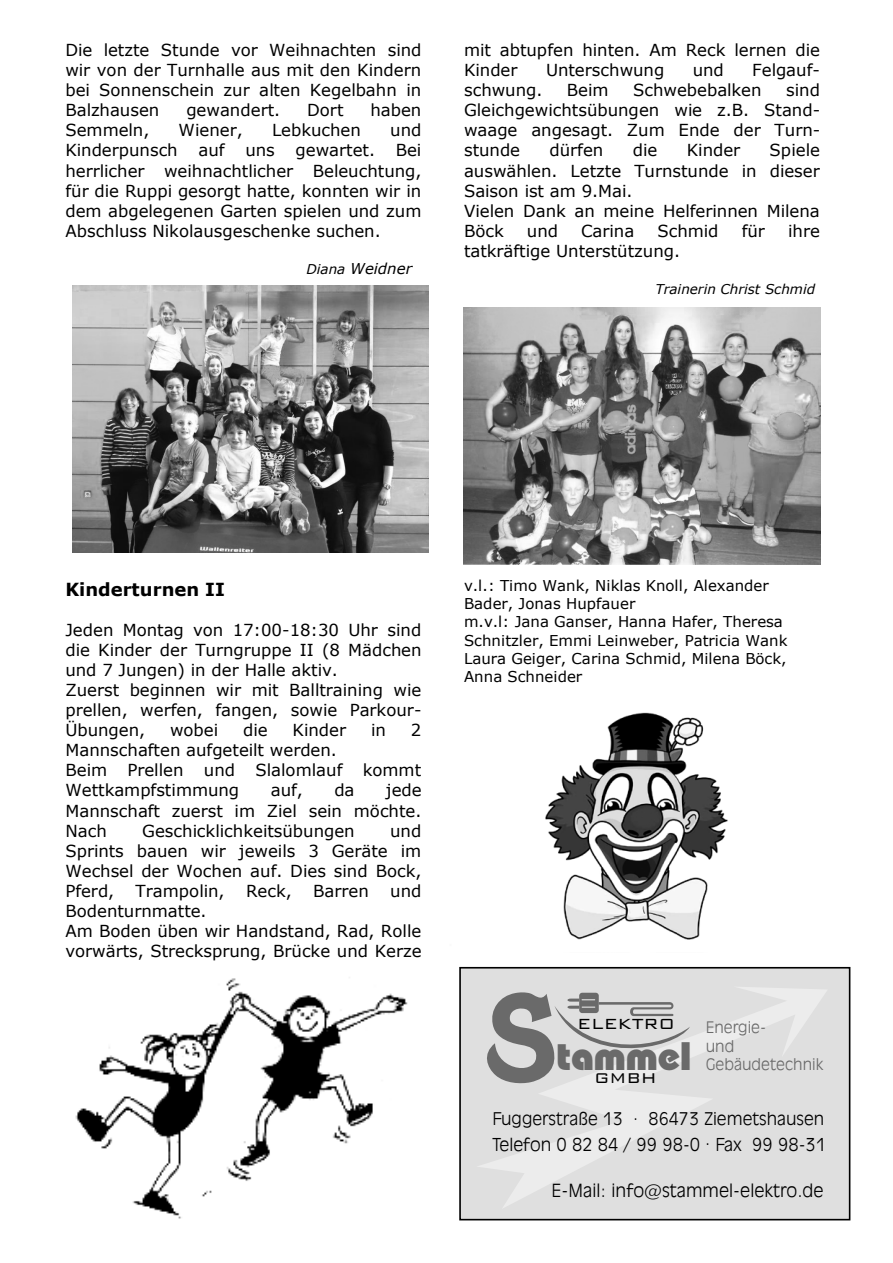
<style>
.page{position:relative;width:893px;height:1263px;background:#fff}
.page>*{position:absolute;margin:0;border:0;box-sizing:border-box;transform-origin:0 0}
.t1{font:39.75px "Bauhaus Hv BT";color:#6a6a6a}
.t2{font:19.5px "Bank Gothic Lt BT";color:#000}
.t3{font:18.9px "Bank Gothic Lt BT";color:#000}
.t4{font:700 18px "Verdana";color:#000}
.t5{font:17.85px "Incised 901 Lt BT";color:#000}
.t6{font:17.55px "Incised 901 Lt BT";color:#000}
.t7{font:17.25px "Incised 901 Lt BT";color:#000}
.t8{font:16.5px/20.1px "Verdana";color:#000;text-align:justify}
.t9{font:15.6px/18.8px "Incised 901 Lt BT";color:#6a6a6a}
.t10{font:15px/18.1px "Verdana";color:#000}
.t11{font:italic 15px "Verdana";letter-spacing:.005em;color:#000}
.t12{font:italic 13.5px "Verdana";color:#000}
.s1{font-size:13.5px}
</style>
<div class="page">
<img style="left:75px;top:966px;width:403px;height:255px">
<img style="left:72px;top:286px;width:356px;height:267px">
<img style="left:464px;top:307px;width:356px;height:258px">
<div style="left:460px;top:968px;width:390px;height:252px;background:#dfdfdf"></div>
<svg style="left:478px;top:987px;width:349px;height:221px"></svg>
<svg style="left:482px;top:992px;width:208px;height:92px"></svg>
<div style="left:459px;top:967px;width:391px;height:253px;border:2px solid #000"></div>
<img style="left:545px;top:712px;width:183px;height:228px">
<p class="t8" style="left:65px;top:40px;width:358px">Die letzte Stunde vor Weihnachten sind wir von der Turnhalle aus mit den Kindern bei Sonnenschein zur alten Kegelbahn in Balzhausen</p>
<p class="t8" style="left:186px;top:100px;width:95px">gewandert.</p>
<p class="t8" style="left:307px;top:100px;width:38px">Dort</p>
<p class="t8" style="left:370px;top:100px;width:52px">haben</p>
<p class="t8" style="left:65px;top:120px;width:86px">Semmeln,</p>
<p class="t8" style="left:179px;top:120px;width:66px">Wiener,</p>
<p class="t8" style="left:272px;top:120px;width:90px">Lebkuchen</p>
<p class="t8" style="left:390px;top:120px;width:33px">und</p>
<p class="t8" style="left:65px;top:140px;width:161px">Kinderpunsch auf</p>
<p class="t8" style="left:245px;top:140px;width:31px">uns</p>
<p class="t8" style="left:65px;top:140px;width:358px;text-indent:230px">gewartet. Bei herrlicher weihnachtlicher Beleuchtung, für die Ruppi gesorgt hatte, konnten wir in dem abgelegenen Garten spielen und zum Abschluss Nikolausgeschenke suchen.</p>
<p class="t11" style="left:307px;top:258px;width:107px"><span class="s1">Diana</span> Weidner</p>
<p class="t8" style="left:464px;top:40px;width:357px">mit abtupfen hinten. Am Reck lernen die<br>Kinder</p>
<p class="t8" style="left:546px;top:60px;width:120px">Unterschwung</p>
<p class="t8" style="left:693px;top:60px;width:33px">und</p>
<p class="t8" style="left:752px;top:60px;width:69px">Felgauf-</p>
<p class="t8" style="left:464px;top:80px;width:358px;text-indent:322px">sind Gleichgewichtsübungen wie z.B. Stand&shy;waage angesagt. Zum Ende der Turn&shy;stunde</p>
<p class="t8" style="left:464px;top:80px;width:80px">schwung.</p>
<p class="t8" style="left:567px;top:80px;width:43px">Beim</p>
<p class="t8" style="left:633px;top:80px;width:130px">Schwebebalken</p>
<p class="t8" style="left:550px;top:140px;width:55px">dürfen</p>
<p class="t8" style="left:633px;top:140px;width:26px">die</p>
<p class="t8" style="left:687px;top:140px;width:55px">Kinder</p>
<p class="t8" style="left:464px;top:140px;width:357px;text-align:left;text-indent:306px">Spiele auswählen. Letzte Turnstunde in dieser<br>Saison ist am 9.Mai.<br>Vielen Dank an meine Helferinnen Milena<br>Böck</p>
<p class="t8" style="left:527px;top:220px;width:33px">und</p>
<p class="t8" style="left:581px;top:220px;width:55px">Carina</p>
<p class="t8" style="left:657px;top:220px;width:63px">Schmid</p>
<p class="t8" style="left:742px;top:220px;width:25px">für</p>
<p class="t8" style="left:788px;top:220px;width:33px">ihre</p>
<p class="t8" style="left:464px;top:240px;width:218px">tatkräftige Unterstützung.</p>
<p class="t12" style="left:655px;top:280px;width:161px">Trainerin Christ Schmid</p>
<p class="t4" style="left:65px;top:576px;width:161px">Kinderturnen II</p>
<p class="t8" style="left:65px;top:620px;width:358px;text-align:left">Jeden Montag von 17:00-18:30 Uhr sind die Kinder der Turngruppe II (8 Mädchen und 7 Jungen) in der Halle aktiv.<br>Zuerst beginnen wir mit Balltraining wie prellen, werfen, fangen, sowie Parkour-Übungen,</p>
<p class="t8" style="left:170px;top:720px;width:50px">wobei</p>
<p class="t8" style="left:243px;top:720px;width:26px">die</p>
<p class="t8" style="left:292px;top:720px;width:55px">Kinder</p>
<p class="t8" style="left:371px;top:720px;width:16px">in</p>
<p class="t8" style="left:411px;top:720px;width:12px">2</p>
<p class="t8" style="left:65px;top:740px;width:357px;text-align:left">Mannschaften aufgeteilt werden.<br>Beim Prellen und Slalomlauf kommt<br>Wettkampfstimmung</p>
<p class="t8" style="left:271px;top:780px;width:34px">auf,</p>
<p class="t8" style="left:334px;top:780px;width:22px">da</p>
<p class="t8" style="left:65px;top:780px;width:358px;text-indent:321px">jede Mannschaft zuerst im Ziel sein möchte.<br>Nach</p>
<p class="t8" style="left:65px;top:820px;width:358px;text-indent:325px">und Sprints bauen wir jeweils 3 Geräte im Wechsel der Wochen auf. Dies sind Bock, Pferd,</p>
<p class="t8" style="left:142px;top:820px;width:214px">Geschicklichkeitsübungen</p>
<p class="t8" style="left:136px;top:880px;width:91px">Trampolin,</p>
<p class="t8" style="left:246px;top:880px;width:47px">Reck,</p>
<p class="t8" style="left:313px;top:880px;width:57px">Barren</p>
<p class="t8" style="left:390px;top:880px;width:33px">und</p>
<p class="t8" style="left:65px;top:901px;width:358px;text-align:left">Bodenturnmatte.<br>Am Boden üben wir Handstand, Rad, Rolle vorwärts, Strecksprung, Brücke und Kerze</p>
<p class="t10" style="left:464px;top:576px;width:325px">v.l.: Timo Wank, Niklas Knoll, Alexander Bader, Jonas Hupfauer<br>m.v.l: Jana Ganser, Hanna Hafer, Theresa Schnitzler, Emmi Leinweber, Patricia Wank Laura Geiger, Carina Schmid, Milena Böck, Anna Schneider</p>
<p class="t2" style="left:577px;top:1010px;width:99px">ELEKTRO</p>
<h1 class="t1" style="left:557px;top:1030px;width:136px">tammel</h1>
<p class="t3" style="left:594px;top:1064px;width:64px">GMBH</p>
<p class="t9" style="left:706px;top:1019px;width:119px">Energie-<br>und<br>Gebäudetechnik</p>
<p class="t7" style="left:492px;top:1108px;width:132px">Fuggerstraße 13</p>
<p class="t7" style="left:648px;top:1108px;width:177px">86473 Ziemetshausen</p>
<p class="t6" style="left:705px;top:1128px;width:7px">.</p>
<p class="t7" style="left:633px;top:1102px;width:7px">.</p>
<p class="t6" style="left:492px;top:1133px;width:335px">Telefon 0 82 84 / 99 98-0 Fax 99 98-31</p>
<p class="t5" style="left:552px;top:1179px;width:274px">E-Mail: info@stammel-elektro.de</p>
</div>
